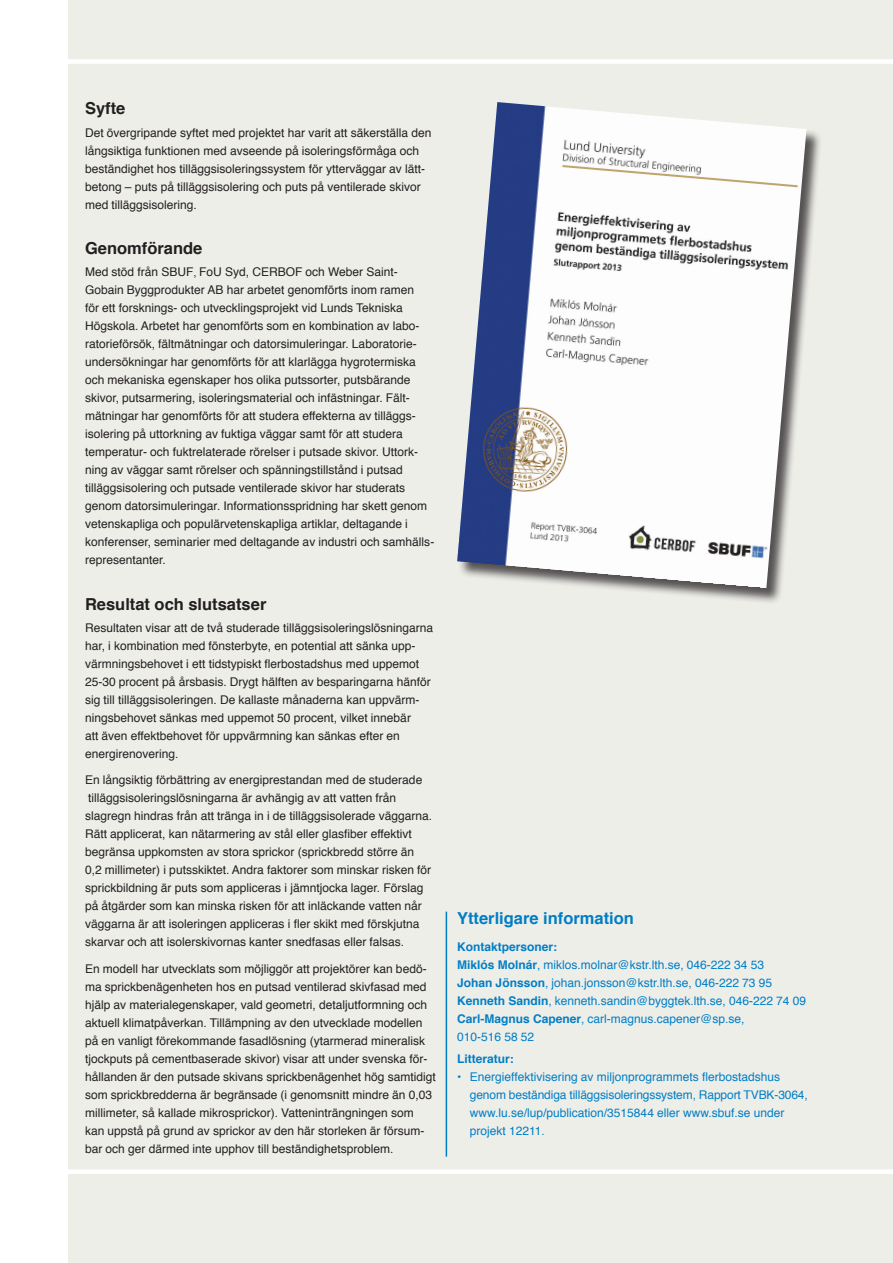
<style>
.page{position:relative;width:893px;height:1263px;background:#fff}
.page>*{position:absolute;margin:0;border:0;box-sizing:border-box;transform-origin:0 0}
.Mellanrubbe{font:700 16.5px "Helvetica";color:#231f20}
.Mellanrubbe-2{font:700 16.5px "Helvetica";color:#007ec5}
.Brödtext{font:12px/18px "Helvetica";color:#231f20}
.Kontakt_o_Litteratur{font:12px/18px "Helvetica";color:#007ec5}
.Kontakt_o_Litteratur-2{font:700 12px "Helvetica";color:#007ec5}
.s1{font-family:"Times New Roman"}
.s2{font-weight:700}
</style>
<div class="page">
<div style="left:68px;top:0;width:825px;height:1263px;background:#eeeee9"></div>
<div style="left:66px;top:1169px;width:827px;height:5px;background:#fff"></div>
<div style="left:64px;top:59px;width:829px;height:5px;background:#fff"></div>
<hr style="left:446px;top:912px;width:1px;height:245px;background:#007ec5">
<div style="left:458px;top:103px;width:364px;height:502px;background:#231f20;opacity:.75"></div>
<img style="left:457px;top:102px;width:349px;height:486px">
<p class="Mellanrubbe" style="left:85px;top:95px;width:42px">Syfte</p>
<p class="Brödtext" style="left:85px;top:124px;width:348px">Det övergripande syftet med projektet har varit att säkerställa den långsiktiga funktionen med avseende på isoleringsförmåga och beständighet hos tilläggsisoleringssystem för ytterväggar av lätt&shy;betong – puts på tilläggsisolering och puts på ventilerade skivor med tilläggsisolering.</p>
<p class="Mellanrubbe" style="left:85px;top:235px;width:119px">Genomförande</p>
<p class="Brödtext" style="left:85px;top:263px;width:351px">Med stöd från SBUF<span class="s1">,</span> FoU Syd, CERBOF och Weber Saint-Gobain Byggprodukter AB har arbetet genomförts inom ramen<br>för ett forsknings- och utvecklingsprojekt vid Lunds Tekniska Högskola. Arbetet har genomförts som en kombination av labo&shy;ratorieförsök, fältmätningar och datorsimuleringar. Laboratorie&shy;undersökningar har genomförts för att klarlägga hygrotermiska och mekaniska egenskaper hos olika putssorter, putsbärande skivor, putsarmering, isoleringsmaterial och infästningar. Fält&shy;mätningar har genomförts för att studera effekterna av tilläggs&shy;isolering på uttorkning av fuktiga väggar samt för att studera temperatur- och fuktrelaterade rörelser i putsade skivor. Uttork&shy;ning av väggar samt rörelser och spänningstillstånd i putsad tilläggsisolering och putsade ventilerade skivor har studerats genom datorsimuleringar. Informationsspridning har skett genom vetenskapliga och populärvetenskapliga artiklar, deltagande i konferenser, seminarier med deltagande av industri och samhälls&shy;representanter.</p>
<p class="Mellanrubbe" style="left:85px;top:590px;width:183px">Resultat och slutsatser</p>
<p class="Brödtext" style="left:85px;top:619px;width:350px">Resultaten visar att de två studerade tilläggsisoleringslösningarna har, i kombination med fönsterbyte, en potential att sänka upp&shy;värmningsbehovet i ett tidstypiskt flerbostadshus med uppemot 25-30 procent på årsbasis. Drygt hälften av besparingarna hänför sig till tilläggsisoleringen. De kallaste månaderna kan uppvärm&shy;ningsbehovet sänkas med uppemot 50 procent, vilket innebär<br>att även effektbehovet för uppvärmning kan sänkas efter en energirenovering.</p>
<p class="Brödtext" style="left:85px;top:771px;width:349px">En långsiktig förbättring av energiprestandan med de studerade tilläggsisoleringslösningarna är avhängig av att vatten från slagregn hindras från att tränga in i de tilläggsisolerade väggarna.<br>Rätt applicerat, kan nätarmering av stål eller glasfiber effektivt begränsa uppkomsten av stora sprickor (sprickbredd större än 0,2 millimeter) i putsskiktet. Andra faktorer som minskar risken för sprickbildning är puts som appliceras i jämntjocka lager. Förslag på åtgärder som kan minska risken för att inläckande vatten når väggarna är att isoleringen appliceras i fler skikt med förskjutna skarvar och att isolerskivornas kanter snedfasas eller falsas.</p>
<p class="Brödtext" style="left:85px;top:960px;width:352px">En modell har utvecklats som möjliggör att projektörer kan bedö&shy;ma sprickbenägenheten hos en putsad ventilerad skivfasad med hjälp av materialegenskaper, vald geometri, detaljutformning och aktuell klimatpåverkan. Tillämpning av den utvecklade modellen på en vanligt förekommande fasadlösning (ytarmerad mineralisk tjockputs på cementbaserade skivor) visar att under svenska för&shy;hållanden är den putsade skivans sprickbenägenhet hög samtidigt som sprickbredderna är begränsade (i genomsnitt mindre än 0,03 millimeter, så kallade mikrosprickor). Vatteninträngningen som kan uppstå på grund av sprickor av den här storleken är försum&shy;bar och ger därmed inte upphov till beständighetsproblem.</p>
<p class="Mellanrubbe-2" style="left:457px;top:905px;width:178px">Ytterligare information</p>
<p class="Kontakt_o_Litteratur-2" style="left:457px;top:936px;width:102px">Kontaktpersoner:</p>
<p class="Kontakt_o_Litteratur" style="left:457px;top:956px;width:308px"><span class="s2">Miklós Molnár</span>, miklos.molnar@kstr.lth.se, 046-222 34 53</p>
<p class="Kontakt_o_Litteratur" style="left:457px;top:974px;width:317px"><span class="s2">Johan Jönsson</span>, johan.jonsson@kstr.lth.se, 046-222 73 95</p>
<p class="Kontakt_o_Litteratur" style="left:457px;top:992px;width:351px"><span class="s2">Kenneth Sandin</span>, kenneth.sandin@byggtek.lth.se, 046-222 74 09</p>
<p class="Kontakt_o_Litteratur" style="left:457px;top:1010px;width:289px"><span class="s2">Carl-Magnus Capener</span>, carl-magnus.capener@sp.se,<br>010-516 58 52</p>
<p class="Kontakt_o_Litteratur-2" style="left:457px;top:1049px;width:58px">Litteratur:</p>
<p class="Kontakt_o_Litteratur" style="left:470px;top:1068px;width:339px;text-indent:-13px">• Energieffektivisering av miljonprogrammets flerbostadshus genom beständiga tilläggsisoleringssystem, Rapport TVBK-3064, www.lu.se/lup/publication/3515844 eller www.sbuf.se under projekt 12211.</p>
</div>
